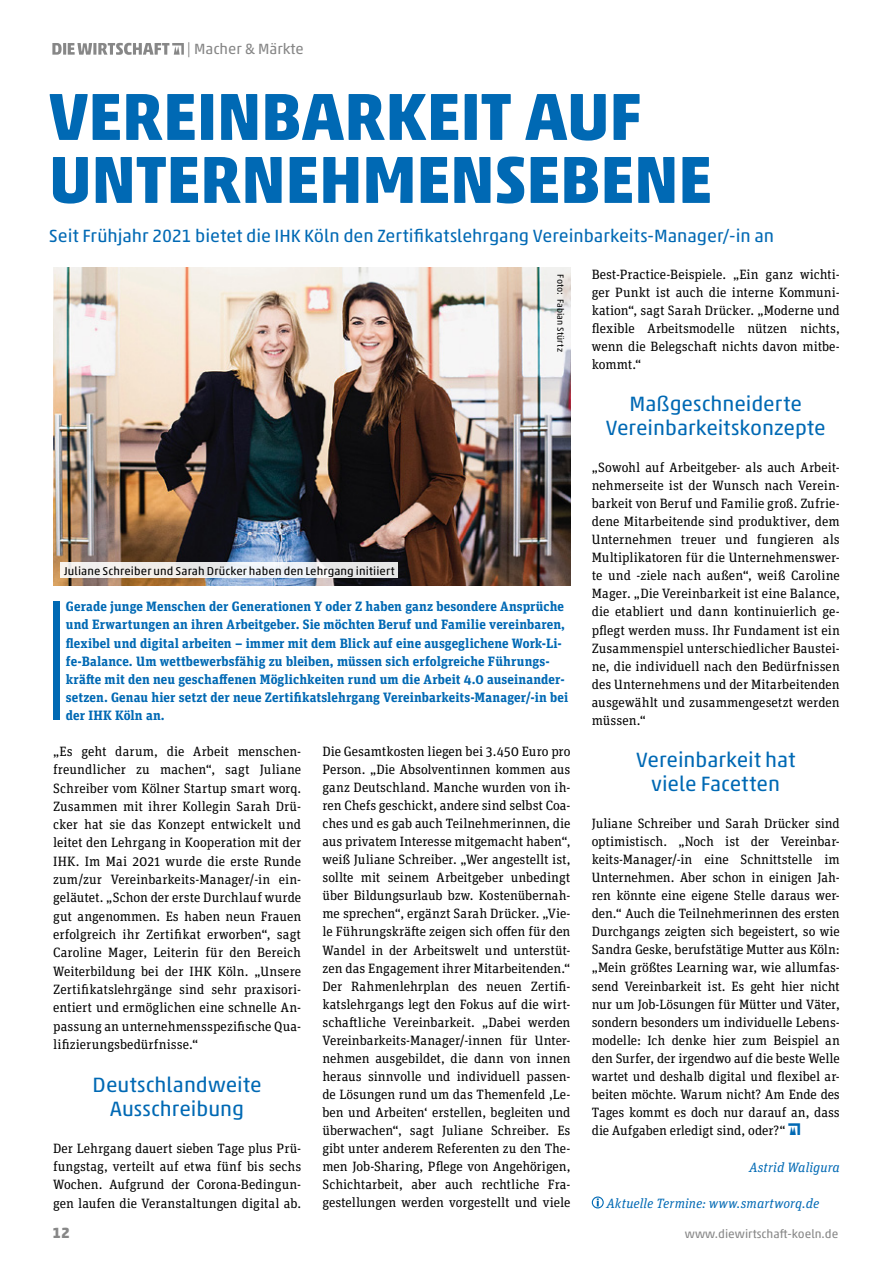
<style>
.page{position:relative;width:893px;height:1263px;background:#fff}
.page>*{position:absolute;margin:0;border:0;box-sizing:border-box;transform-origin:0 0}
.t1{font:700 67.5px/63px "Akko Pro";letter-spacing:-.005em;color:#0069b4}
.t2{font:21px/24.2px "Akko Pro";color:#0069b4;text-align:center}
.t3{font:18px "Akko Pro";color:#0069b4}
.t4{font:15px "Akko Pro";color:#878787}
.t5{font:700 15px "Akko Pro";color:#878787}
.t6{font:13.5px/18.1px "Unit Slab OT";color:#000;text-align:justify}
.t7{font:700 13.5px/18px "Unit Slab OT";letter-spacing:.01em;color:#0069b4}
.t8{font:italic 13.5px "Unit Slab OT";letter-spacing:.005em;color:#0069b4}
.t9{font:12px "Akko Pro";color:#878787}
.t10{font:11.55px "Akko Pro";letter-spacing:.01em;color:#000}
.t11{font:9px "Akko Pro";letter-spacing:.02em;color:#000}
</style>
<div class="page">
<svg style="left:52px;top:43px;width:132px;height:12px"></svg>
<img style="left:53px;top:268px;width:517px;height:318px">
<svg style="left:61px;top:562px;width:337px;height:16px"></svg>
<svg style="left:592px;top:1197px;width:11px;height:11px"></svg>
<div style="left:592px;top:1196px;width:12px;height:12px;border:1px solid #0069b4;border-radius:50%"></div>
<svg style="left:597px;top:1198px;width:2px;height:8px"></svg>
<div style="left:53px;top:601px;width:7px;height:119px;background:#0069b4"></div>
<p class="t4" style="left:187px;top:40px;width:118px">| Macher &amp; Märkte</p>
<h1 class="t1" style="left:49px;top:84px;width:665px">VEREINBARKEIT AUF<br>UNTERNEHMENSEBENE</h1>
<h3 class="t3" style="left:49px;top:225px;width:727px">Seit Frühjahr 2021 bietet die IHK Köln den Zertifikatslehrgang Vereinbarkeits-Manager/-in an</h3>
<p class="t10" style="left:64px;top:563px;width:332px">Juliane Schreiber und Sarah Drücker haben den Lehrgang initiiert</p>
<p class="t11" style="left:566px;top:274px;width:79px;rotate:90deg">Foto: Fabian Stürtz</p>
<p class="t7" style="left:66px;top:597px;width:504px">Gerade junge Menschen der Generationen Y oder Z haben ganz besondere Ansprüche und Erwartungen an ihren Arbeitgeber. Sie möchten Beruf und Familie vereinbaren, flexibel und digital arbeiten – immer mit dem Blick auf eine ausgeglichene Work-Li&shy;fe-Balance. Um wettbewerbsfähig zu bleiben, müssen sich erfolgreiche Führungs&shy;kräfte mit den neu geschaffenen Möglichkeiten rund um die Arbeit 4.0 auseinander&shy;setzen. Genau hier setzt der neue Zertifikatslehrgang Vereinbarkeits-Manager/-in bei der IHK Köln an.</p>
<p class="t6" style="left:53px;top:742px;width:250px">„Es geht darum, die Arbeit menschen&shy;freundlicher zu machen“, sagt Juliane Schreiber vom Kölner Startup smart worq.<br>Zusammen mit ihrer Kollegin Sarah Drü&shy;cker hat sie das Konzept entwickelt und leitet den Lehrgang in Kooperation mit der IHK. Im Mai 2021 wurde die erste Runde zum/zur Vereinbarkeits-Manager/-in ein&shy;geläutet. „Schon der erste Durchlauf wurde gut angenommen. Es haben neun Frauen erfolgreich ihr Zertifikat erworben“, sagt Caroline Mager, Leiterin für den Bereich Weiterbildung bei der IHK Köln. „Unsere Zertifikatslehrgänge sind sehr praxisori&shy;entiert und ermöglichen eine schnelle An&shy;passung an unternehmensspezifische Qua&shy;lifizierungsbedürfnisse.“</p>
<h2 class="t2" style="left:93px;top:1072px;width:171px">Deutschlandweite<br>Ausschreibung</h2>
<p class="t6" style="left:53px;top:1139px;width:250px">Der Lehrgang dauert sieben Tage plus Prü&shy;fungstag, verteilt auf etwa fünf bis sechs Wochen. Aufgrund der Corona-Bedingun&shy;gen laufen die Veranstaltungen digital ab.</p>
<p class="t6" style="left:322px;top:742px;width:250px">Die Gesamtkosten liegen bei 3.450 Euro pro Person. „Die Absolventinnen kommen aus ganz Deutschland. Manche wurden von ih&shy;ren Chefs geschickt, andere sind selbst Coa&shy;ches und es gab auch Teilnehmerinnen, die aus privatem Interesse mitgemacht haben“, weiß Juliane Schreiber. „Wer angestellt ist, sollte mit seinem Arbeitgeber unbedingt über Bildungsurlaub bzw. Kostenübernah&shy;me sprechen“, ergänzt Sarah Drücker. „Vie&shy;le Führungskräfte zeigen sich offen für den Wandel in der Arbeitswelt und unterstüt&shy;zen das Engagement ihrer Mitarbeitenden.“ Der Rahmenlehrplan des neuen Zertifi&shy;katslehrgangs legt den Fokus auf die wirt&shy;schaftliche Vereinbarkeit. „Dabei werden Vereinbarkeits-Manager/-innen für Unter&shy;nehmen ausgebildet, die dann von innen heraus sinnvolle und individuell passen&shy;de Lösungen rund um das Themenfeld ,Le&shy;ben und Arbeiten‘ erstellen, begleiten und überwachen“, sagt Juliane Schreiber. Es gibt unter anderem Referenten zu den The&shy;men Job-Sharing, Pflege von Angehörigen, Schichtarbeit, aber auch rechtliche Fra&shy;gestellungen werden vorgestellt und viele</p>
<p class="t6" style="left:592px;top:265px;width:250px">Best-Practice-Beispiele. „Ein ganz wichti&shy;ger Punkt ist auch die interne Kommuni&shy;kation“, sagt Sarah Drücker. „Moderne und flexible Arbeitsmodelle nützen nichts, wenn die Belegschaft nichts davon mitbe&shy;kommt.“</p>
<h2 class="t2" style="left:606px;top:392px;width:221px">Maßgeschneiderte<br>Vereinbarkeitskonzepte</h2>
<p class="t6" style="left:592px;top:458px;width:250px">„Sowohl auf Arbeitgeber- als auch Arbeit&shy;nehmerseite ist der Wunsch nach Verein&shy;barkeit von Beruf und Familie groß. Zufrie&shy;dene Mitarbeitende sind produktiver, dem Unternehmen treuer und fungieren als Multiplikatoren für die Unternehmenswer&shy;te und -ziele nach außen“, weiß Caroline Mager. „Die Vereinbarkeit ist eine Balance, die etabliert und dann kontinuierlich ge&shy;pflegt werden muss. Ihr Fundament ist ein Zusammenspiel unterschiedlicher Baustei&shy;ne, die individuell nach den Bedürfnissen des Unternehmens und der Mitarbeitenden ausgewählt und zusammengesetzt werden müssen.“</p>
<h2 class="t2" style="left:636px;top:748px;width:161px">Vereinbarkeit hat viele Facetten</h2>
<p class="t6" style="left:592px;top:814px;width:250px">Juliane Schreiber und Sarah Drücker sind optimistisch. „Noch ist der Vereinbar&shy;keits-Manager/-in eine Schnittstelle im Unternehmen. Aber schon in einigen Jah&shy;ren könnte eine eigene Stelle daraus wer&shy;den.“ Auch die Teilnehmerinnen des ersten Durchgangs zeigten sich begeistert, so wie Sandra Geske, berufstätige Mutter aus Köln: „Mein größtes Learning war, wie allumfas&shy;send Vereinbarkeit ist. Es geht hier nicht nur um Job-Lösungen für Mütter und Väter, sondern besonders um individuelle Lebens&shy;modelle: Ich denke hier zum Beispiel an den Surfer, der irgendwo auf die beste Welle wartet und deshalb digital und flexibel ar&shy;beiten möchte. Warum nicht? Am Ende des Tages kommt es doch nur darauf an, dass die Aufgaben erledigt sind, oder?“</p>
<p class="t8" style="left:749px;top:1158px;width:92px">Astrid Waligura</p>
<p class="t8" style="left:607px;top:1194px;width:214px">Aktuelle Termine: www.smartworq.de</p>
<p class="t5" style="left:52px;top:1224px;width:19px">12</p>
<p class="t9" style="left:685px;top:1227px;width:155px">www.diewirtschaft-koeln.de</p>
</div>
